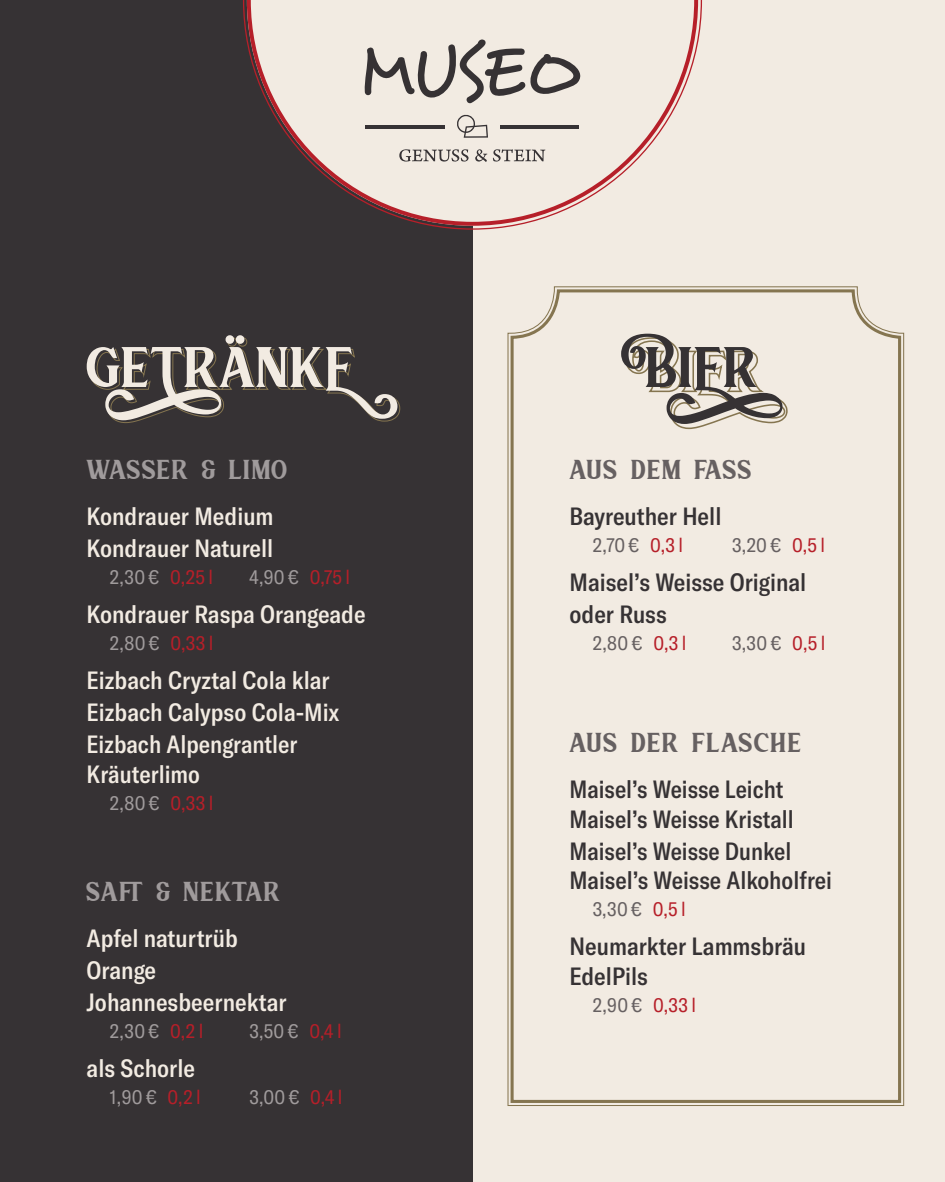
<style>
.page{position:relative;width:945px;height:1182px;background:#fff}
.page>*{position:absolute;margin:0;border:0;box-sizing:border-box;transform-origin:0 0}
.t1{font:82.08px "Sultan";color:#f2ebe2}
.t2{font:82.08px "Sultan";color:#363234}
.t3{font:39.38px "Sultan";letter-spacing:.015em;color:#666061}
.t4{font:39.38px "Sultan";letter-spacing:.02em;color:#a09b9c}
.t5{font:500 condensed 24.59px/31.8px "GT America";color:#f2ebe2}
.t6{font:500 condensed 24.59px/29.6px "GT America";color:#363234}
.t7{font:condensed 19.69px "GT America";letter-spacing:.02em;color:#a09b9c}
.t8{font:condensed 19.69px "GT America";letter-spacing:.02em;color:#666061}
.s1{color:#b61f29}
</style>
<div class="page">
<div style="left:472px;top:0;width:473px;height:1181px;background:#f2ebe2"></div>
<svg style="left:509px;top:288px;width:394px;height:815px"></svg>
<div style="left:0;top:0;width:472px;height:1181px;background:#363234"></div>
<svg style="left:247px;top:0;width:451px;height:226px"></svg>
<svg style="left:364px;top:39px;width:224px;height:64px"></svg>
<svg style="left:399px;top:149px;width:70px;height:12px"></svg>
<svg style="left:475px;top:149px;width:12px;height:13px"></svg>
<svg style="left:493px;top:149px;width:52px;height:12px"></svg>
<svg style="left:457px;top:114px;width:31px;height:24px"></svg>
<hr style="left:365px;top:125px;width:80px;height:4px;background:#363234">
<hr style="left:500px;top:125px;width:79px;height:3px;background:#363234">
<h1 class="t1" style="left:87px;top:314px;width:312px">GETRÄNKE</h1>
<h2 class="t4" style="left:87px;top:443px;width:202px">WASSER &amp; LIMO</h2>
<p class="t5" style="left:87px;top:500px;width:188px">Kondrauer Medium<br>Kondrauer Naturell</p>
<p class="t7" style="left:110px;top:565px;width:105px">2,30 € <span class="s1">0,25 l</span></p>
<p class="t7" style="left:249px;top:565px;width:102px">4,90 € <span class="s1">0,75 l</span></p>
<p class="t5" style="left:87px;top:598px;width:281px">Kondrauer Raspa Orangeade</p>
<p class="t7" style="left:110px;top:631px;width:105px">2,80 € <span class="s1">0,33 l</span></p>
<p class="t5" style="left:87px;top:664px;width:254px">Eizbach Cryztal Cola klar<br>Eizbach Calypso Cola-Mix<br>Eizbach Alpengrantler</p>
<p class="t5" style="left:87px;top:757px;width:115px">Kräuterlimo</p>
<p class="t7" style="left:110px;top:791px;width:105px">2,80 € <span class="s1">0,33 l</span></p>
<h2 class="t4" style="left:87px;top:866px;width:196px">SAFT &amp; NEKTAR</h2>
<p class="t5" style="left:87px;top:922px;width:201px">Apfel naturtrüb<br>Orange<br>Johannesbeernektar</p>
<p class="t7" style="left:110px;top:1019px;width:95px">2,30 € <span class="s1">0,2 l</span></p>
<p class="t7" style="left:249px;top:1019px;width:94px">3,50 € <span class="s1">0,4 l</span></p>
<p class="t5" style="left:87px;top:1052px;width:110px">als Schorle</p>
<p class="t7" style="left:110px;top:1085px;width:92px">1,90 € <span class="s1">0,2 l</span></p>
<p class="t7" style="left:249px;top:1085px;width:95px">3,00 € <span class="s1">0,4 l</span></p>
<h1 class="t2" style="left:646px;top:314px;width:166px">BIER</h1>
<h2 class="t3" style="left:569px;top:443px;width:184px">AUS DEM FASS</h2>
<p class="t6" style="left:569px;top:501px;width:154px">Bayreuther Hell</p>
<p class="t8" style="left:593px;top:533px;width:92px">2,70 € <span class="s1">0,3 l</span></p>
<p class="t8" style="left:732px;top:533px;width:94px">3,20 € <span class="s1">0,5 l</span></p>
<p class="t6" style="left:569px;top:566px;width:238px;line-height:31.8px">Maisel’s Weisse Original oder Russ</p>
<p class="t8" style="left:593px;top:631px;width:95px">2,80 € <span class="s1">0,3 l</span></p>
<p class="t8" style="left:732px;top:631px;width:95px">3,30 € <span class="s1">0,5 l</span></p>
<h2 class="t3" style="left:569px;top:717px;width:234px">AUS DER FLASCHE</h2>
<p class="t6" style="left:569px;top:774px;width:226px">Maisel’s Weisse Leicht<br>Maisel’s Weisse Kristall</p>
<p class="t6" style="left:569px;top:835px;width:264px">Maisel’s Weisse Dunkel<br>Maisel’s Weisse Alkoholfrei</p>
<p class="t8" style="left:593px;top:897px;width:95px">3,30 € <span class="s1">0,5 l</span></p>
<p class="t6" style="left:569px;top:931px;width:238px">Neumarkter Lammsbräu<br>EdelPils</p>
<p class="t8" style="left:593px;top:993px;width:105px">2,90 € <span class="s1">0,33 l</span></p>
</div>
